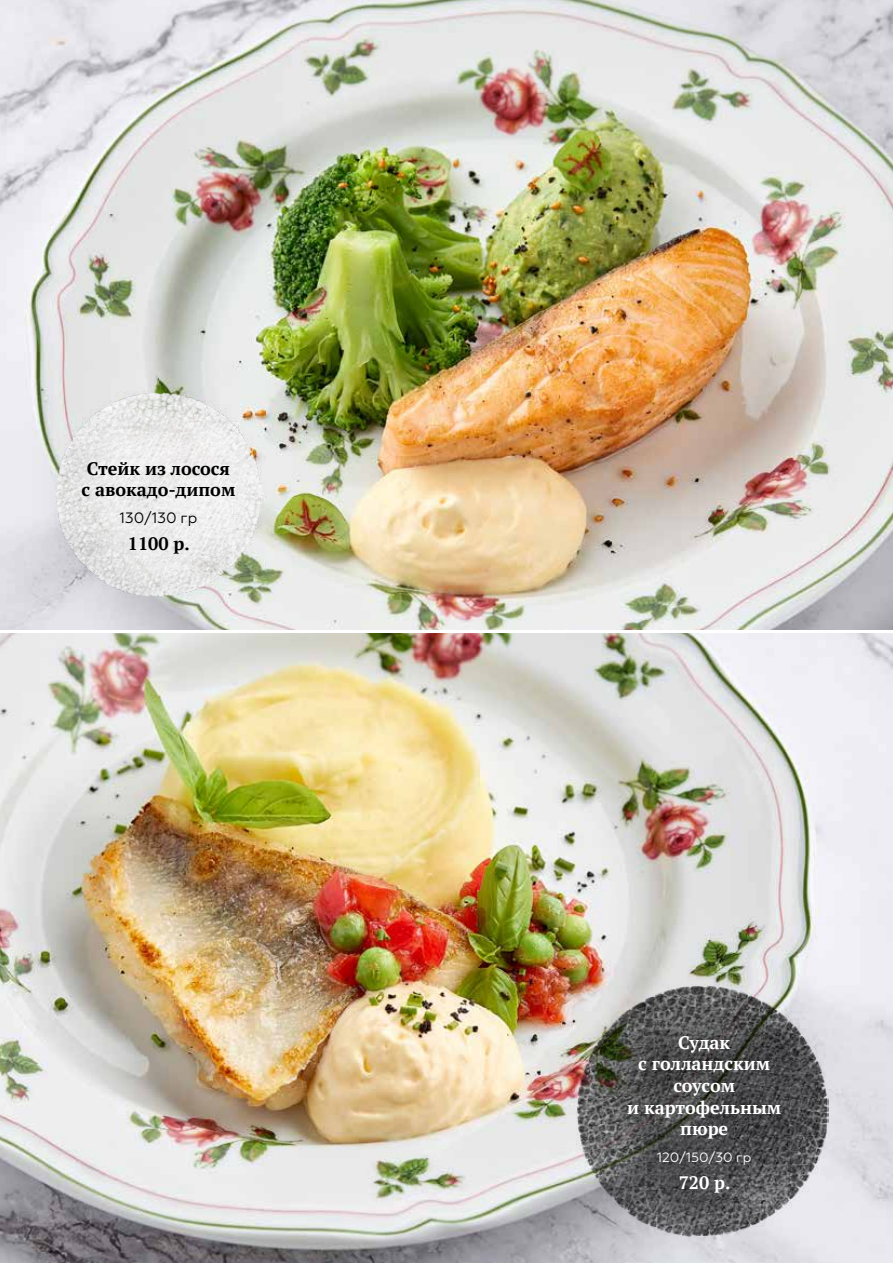
<style>
.page{position:relative;width:893px;height:1263px;background:#fff}
.page>*{position:absolute;margin:0;border:0;box-sizing:border-box;transform-origin:0 0}
.t1{font:700 18px/21.6px "PT Serif";color:#fff;text-align:center}
.t2{font:700 18px/21.6px "PT Serif";color:#000}
.t3{font:15px "Geometria";color:#000}
.t4{font:13.5px "Geometria";color:#fff}
</style>
<div class="page">
<img style="left:0;top:633px;width:893px;height:630px">
<img style="left:0;top:0;width:893px;height:630px">
<img style="left:576px;top:985px;width:253px;height:252px">
<img style="left:55px;top:391px;width:207px;height:207px">
<p class="t2" style="left:82px;top:457px;width:155px">Стейк из лосося с авокадо-дипом</p>
<p class="t3" style="left:120px;top:510px;width:79px">130/130 гр</p>
<p class="t2" style="left:128px;top:533px;width:63px">1100 р.</p>
<p class="t1" style="left:627px;top:1031px;width:156px">Судак<br>с голландским соусом<br>и картофельным пюре</p>
<p class="t4" style="left:657px;top:1150px;width:96px">120/150/30 гр</p>
<p class="t1" style="left:679px;top:1172px;width:53px">720 р.</p>
</div>
